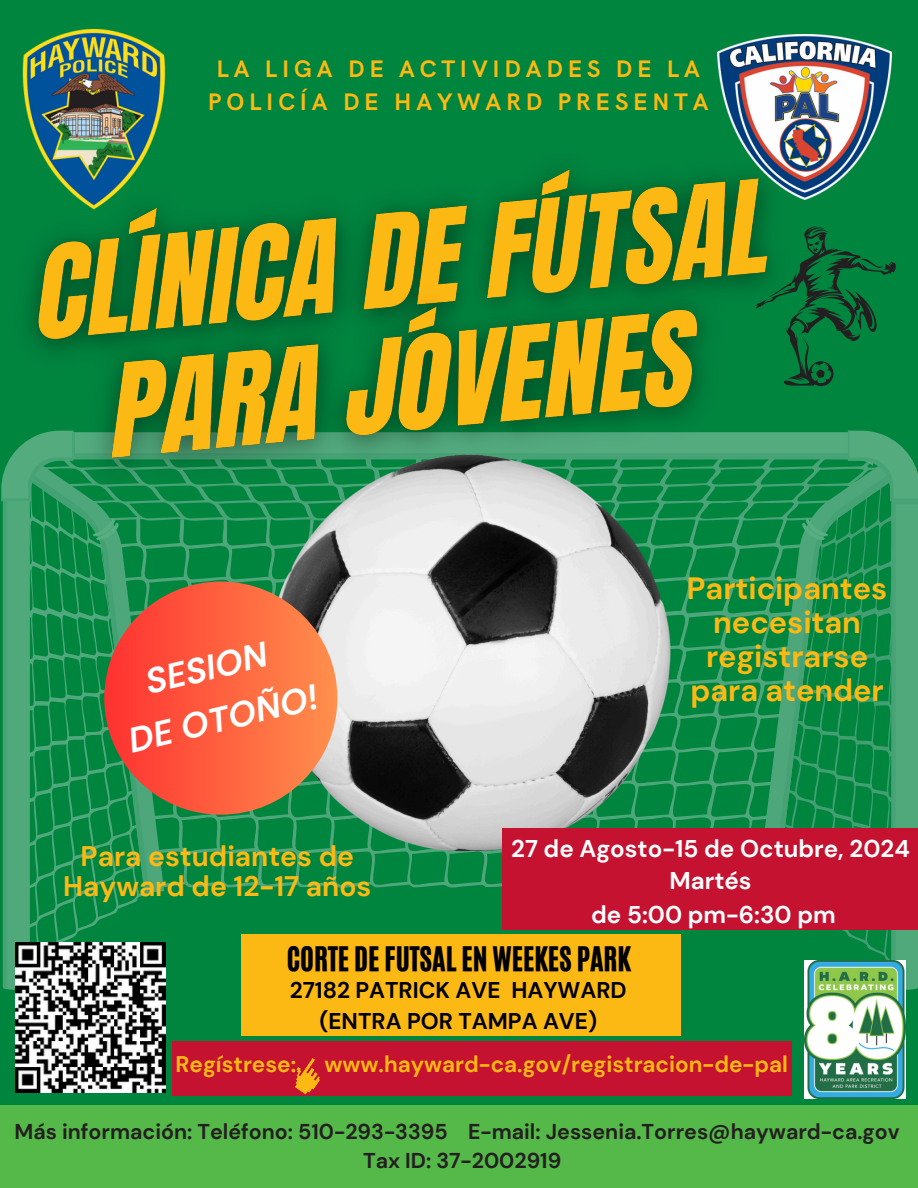
<style>
.page{position:relative;width:918px;height:1188px;background:#00853f}
.page>*{position:absolute;margin:0;border:0;box-sizing:border-box;transform-origin:0 0}
.t1{font:italic 700 34.8px/52.9px "DM Sans";color:#fff;text-align:center}
.t2{font:700 30.75px/33.8px "DM Sans";color:#fdb913;text-align:center}
.t3{font:28.5px "CA Generated";color:#000}
.t4{font:700 28.2px/30.5px "DM Sans";color:#fdb913;text-align:center}
.t5{font:700 24.15px/33.8px "DM Sans";color:#fff;text-align:center}
.t6{font:700 24px/32.8px "HK Grotesk";letter-spacing:.2em;color:#fdb913;text-align:center}
.t7{font:700 22.8px/31.5px "DM Sans";color:#000;text-align:center}
.t8{font:700 22.5px "DM Sans";color:#fdb913}
.t9{font:700 21.45px "DM Sans";color:#231f20}
</style>
<div class="page">
<img style="left:27px;top:169px;width:742px;height:184px">
<div style="left:0;top:1105px;width:918px;height:83px;background:#54b948"></div>
<div style="left:172px;top:1042px;width:619px;height:54px;background:#c41230"></div>
<svg style="left:1px;top:431px;width:917px;height:559px"></svg>
<div style="left:241px;top:935px;width:439px;height:101px;background:#fdb913"></div>
<img style="left:22px;top:28px;width:150px;height:183px">
<img style="left:717px;top:34px;width:175px;height:166px">
<img style="left:15px;top:943px;width:150px;height:149px">
<img style="left:56px;top:242px;width:696px;height:265px">
<svg style="left:295px;top:1058px;width:25px;height:39px"></svg>
<svg style="left:756px;top:224px;width:140px;height:162px"></svg>
<img style="left:270px;top:455px;width:400px;height:397px">
<div style="left:502px;top:829px;width:416px;height:101px;background:#c41230"></div>
<div style="left:104px;top:582px;width:233px;height:233px;background:linear-gradient(to right,#fc3231,#ff904d);border-radius:50%"></div>
<img style="left:804px;top:960px;width:102px;height:139px">
<h6 class="t6" style="left:208px;top:53px;width:502px">LA LIGA DE ACTIVIDADES DE LA<br>POLICÍA DE HAYWARD PRESENTA</h6>
<p class="t1" style="left:111px;top:663px;width:195px;rotate:-13deg">SESION<br>DE OTOÑO!</p>
<p class="t4" style="left:63px;top:841px;width:310px">Para estudiantes de<br>Hayward de 12-17 años</p>
<p class="t2" style="left:687px;top:572px;width:202px">Participantes necesitan registrarse para atender</p>
<h5 class="t5" style="left:511px;top:832px;width:400px">27 de Agosto-15 de Octubre, 2024</h5>
<h6 class="t5" style="left:591px;top:864px;width:246px">Martés<br>de 5:00 pm-6:30 pm</h6>
<h6 class="t3" style="left:287px;top:938px;width:346px">CORTE DE FUTSAL EN WEEKES PARK</h6>
<h4 class="t7" style="left:290px;top:974px;width:339px">27182 PATRICK AVE HAYWARD (ENTRA POR TAMPA AVE)</h4>
<p class="t8" style="left:176px;top:1050px;width:122px">Regístrese:</p>
<p class="t8" style="left:324px;top:1050px;width:465px">www.hayward-ca.gov/registracion-de-pal</p>
<h3 class="t9" style="left:15px;top:1118px;width:887px">Más información: Teléfono: 510-293-3395 E-mail: Jessenia.Torres@hayward-ca.gov</h3>
<p class="t9" style="left:363px;top:1147px;width:200px">Tax ID: 37-2002919</p>
</div>
